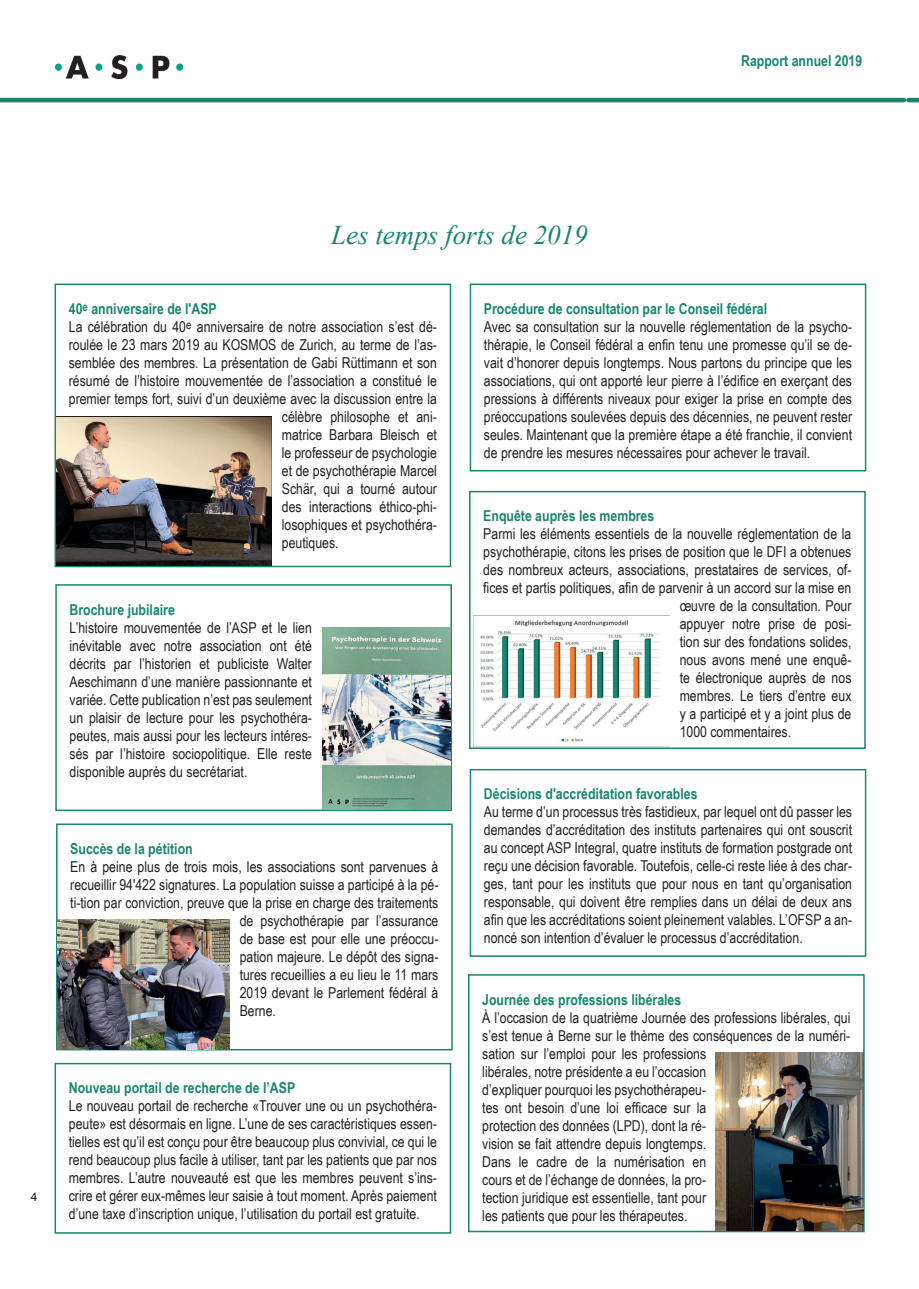
<style>
.page{position:relative;width:919px;height:1289px;background:#fff}
.page>*{position:absolute;margin:0;border:0;box-sizing:border-box;transform-origin:0 0}
.t1{font:italic 27px "Times New Roman";color:#18856f}
.t2{font:15px/18px "Arial Narrow";color:#231f20;text-align:justify}
.t3{font:700 15px "Arial Narrow";color:#18856f}
.t4{font:12px "Arial";color:#231f20}
</style>
<div class="page">
<img style="left:55px;top:55px;width:128px;height:23px">
<hr style="left:908px;top:98px;width:10px;height:4px;background:#18856f">
<hr style="left:0;top:98px;width:903px;height:4px;background:#18856f">
<div style="left:55px;top:283px;width:396px;height:284px;border:2px solid #18856f"></div>
<div style="left:55px;top:584px;width:397px;height:227px;border:2px solid #18856f"></div>
<div style="left:469px;top:283px;width:397px;height:188px;border:2px solid #18856f"></div>
<div style="left:56px;top:823px;width:396px;height:227px;border:2px solid #18856f"></div>
<div style="left:469px;top:491px;width:396px;height:258px;border:2px solid #18856f"></div>
<div style="left:55px;top:1062px;width:396px;height:171px;border:2px solid #18856f"></div>
<div style="left:469px;top:769px;width:397px;height:187px;border:2px solid #18856f"></div>
<div style="left:468px;top:974px;width:396px;height:258px;border:2px solid #18856f"></div>
<img style="left:323px;top:628px;width:127px;height:181px">
<img style="left:58px;top:919px;width:172px;height:130px">
<img style="left:56px;top:416px;width:215px;height:149px">
<img style="left:715px;top:1052px;width:148px;height:178px">
<img style="left:473px;top:615px;width:196px;height:131px">
<p class="t3" style="left:741px;top:50px;width:122px">Rapport annuel 2019</p>
<p class="t4" style="left:31px;top:1188px;width:8px">4</p>
<h1 class="t1" style="left:331px;top:216px;width:258px">Les temps forts de 2019</h1>
<p class="t3" style="left:69px;top:297px;width:149px">40<sup>e</sup> anniversaire de l'ASP</p>
<p class="t2" style="left:69px;top:317px;width:369px">La célébration du 40<sup>e</sup> anniversaire de notre association s’est dé-</p>
<p class="t2" style="left:69px;top:335px;width:369px">roulée le 23 mars 2019 au KOSMOS de Zurich, au terme de l’as-</p>
<p class="t2" style="left:69px;top:353px;width:369px">semblée des membres. La présentation de Gabi Rüttimann et son</p>
<p class="t2" style="left:69px;top:371px;width:369px">résumé de l’histoire mouvementée de l’association a constitué le</p>
<p class="t2" style="left:69px;top:389px;width:369px">premier temps fort, suivi d’un deuxième avec la discussion entre la</p>
<p class="t2" style="left:282px;top:407px;width:157px">célèbre philosophe et ani-</p>
<p class="t2" style="left:282px;top:425px;width:157px">matrice Barbara Bleisch et</p>
<p class="t2" style="left:282px;top:443px;width:156px">le professeur de psychologie</p>
<p class="t2" style="left:282px;top:461px;width:157px">et de psychothérapie Marcel</p>
<p class="t2" style="left:282px;top:479px;width:157px">Schär, qui a tourné autour</p>
<p class="t2" style="left:282px;top:497px;width:157px">des interactions éthico-phi-</p>
<p class="t2" style="left:282px;top:515px;width:157px">losophiques et psychothéra-</p>
<p class="t2" style="left:282px;top:533px;width:58px">peutiques.</p>
<p class="t3" style="left:70px;top:598px;width:107px">Brochure jubilaire</p>
<p class="t2" style="left:70px;top:617px;width:244px">L’histoire mouvementée de l’ASP et le lien inévitable avec notre association ont été décrits par l’historien et publiciste Walter Aeschimann d’une manière passionnante et variée. Cette publication n’est pas seulement un plaisir de lecture pour les psychothéra&shy;peutes, mais aussi pour les lecteurs intéres&shy;sés par l’histoire sociopolitique. Elle reste disponible auprès du secrétariat.</p>
<p class="t3" style="left:70px;top:837px;width:124px">Succès de la pétition</p>
<p class="t2" style="left:70px;top:857px;width:369px">En à peine plus de trois mois, les associations sont parvenues à</p>
<p class="t2" style="left:70px;top:875px;width:369px">recueillir 94'422 signatures. La population suisse a participé à la pé-</p>
<p class="t2" style="left:70px;top:893px;width:369px">ti-tion par conviction, preuve que la prise en charge des traitements</p>
<p class="t2" style="left:240px;top:911px;width:200px">de psychothérapie par l’assurance</p>
<p class="t2" style="left:240px;top:929px;width:200px">de base est pour elle une préoccu-</p>
<p class="t2" style="left:240px;top:947px;width:200px">pation majeure. Le dépôt des signa-</p>
<p class="t2" style="left:240px;top:965px;width:200px">tures recueillies a eu lieu le 11 mars</p>
<p class="t2" style="left:240px;top:983px;width:200px">2019 devant le Parlement fédéral à</p>
<p class="t2" style="left:240px;top:1001px;width:38px">Berne.</p>
<p class="t3" style="left:69px;top:1076px;width:228px">Nouveau portail de recherche de l’ASP</p>
<p class="t2" style="left:69px;top:1096px;width:369px">Le nouveau portail de recherche «Trouver une ou un psychothéra&shy;peute» est désormais en ligne. L’une de ses caractéristiques essen&shy;tielles est qu’il est conçu pour être beaucoup plus convivial, ce qui le rend beaucoup plus facile à utiliser, tant par les patients que par nos membres. L’autre nouveauté est que les membres peuvent s’ins&shy;crire et gérer eux-mêmes leur saisie à tout moment. Après paiement d’une taxe d’inscription unique, l’utilisation du portail est gratuite.</p>
<p class="t3" style="left:484px;top:297px;width:285px">Procédure de consultation par le Conseil fédéral</p>
<p class="t2" style="left:484px;top:317px;width:369px">Avec sa consultation sur la nouvelle réglementation de la psycho&shy;thérapie, le Conseil fédéral a enfin tenu une promesse qu’il se de&shy;vait d’honorer depuis longtemps. Nous partons du principe que les associations, qui ont apporté leur pierre à l’édifice en exerçant des pressions à différents niveaux pour exiger la prise en compte des préoccupations soulevées depuis des décennies, ne peuvent rester seules. Maintenant que la première étape a été franchie, il convient de prendre les mesures nécessaires pour achever le travail.</p>
<p class="t3" style="left:483px;top:504px;width:172px">Enquête auprès les membres</p>
<p class="t2" style="left:483px;top:524px;width:369px">Parmi les éléments essentiels de la nouvelle réglementation de la</p>
<p class="t2" style="left:483px;top:542px;width:369px">psychothérapie, citons les prises de position que le DFI a obtenues</p>
<p class="t2" style="left:483px;top:560px;width:369px">des nombreux acteurs, associations, prestataires de services, of-</p>
<p class="t2" style="left:483px;top:578px;width:369px">fices et partis politiques, afin de parvenir à un accord sur la mise en</p>
<p class="t2" style="left:679px;top:596px;width:173px">œuvre de la consultation. Pour</p>
<p class="t2" style="left:679px;top:614px;width:173px">appuyer notre prise de posi-</p>
<p class="t2" style="left:679px;top:632px;width:173px">tion sur des fondations solides,</p>
<p class="t2" style="left:679px;top:650px;width:173px">nous avons mené une enquê-</p>
<p class="t2" style="left:679px;top:668px;width:173px">te électronique auprès de nos</p>
<p class="t2" style="left:679px;top:686px;width:173px">membres. Le tiers d’entre eux</p>
<p class="t2" style="left:679px;top:704px;width:173px">y a participé et y a joint plus de</p>
<p class="t2" style="left:679px;top:722px;width:113px">1000 commentaires.</p>
<p class="t3" style="left:484px;top:782px;width:215px">Décisions d'accréditation favorables</p>
<p class="t2" style="left:484px;top:802px;width:369px">Au terme d’un processus très fastidieux, par lequel ont dû passer les demandes d’accréditation des instituts partenaires qui ont souscrit au concept ASP Integral, quatre instituts de formation postgrade ont reçu une décision favorable. Toutefois, celle-ci reste liée à des char&shy;ges, tant pour les instituts que pour nous en tant qu’organisation responsable, qui doivent être remplies dans un délai de deux ans afin que les accréditations soient pleinement valables. L’OFSP a an&shy;noncé son intention d’évaluer le processus d’accréditation.</p>
<p class="t3" style="left:482px;top:987px;width:200px">Journée des professions libérales</p>
<p class="t2" style="left:482px;top:1007px;width:369px;text-align:left">À l’occasion de la quatrième Journée des professions libérales, qui s’est tenue à Berne sur le thème des conséquences de la numéri&shy;sation sur l’emploi pour les professions<br>libérales, notre présidente a eu l’occasion<br>d’expliquer pourquoi les psychothérapeu-<br>tes ont besoin d’une loi efficace sur la<br>protection des données (LPD), dont la ré-<br>vision se fait attendre depuis longtemps.<br>Dans le cadre de la numérisation en<br>cours et de l’échange de données, la pro-<br>tection juridique est essentielle, tant pour<br>les patients que pour les thérapeutes.</p>
</div>
